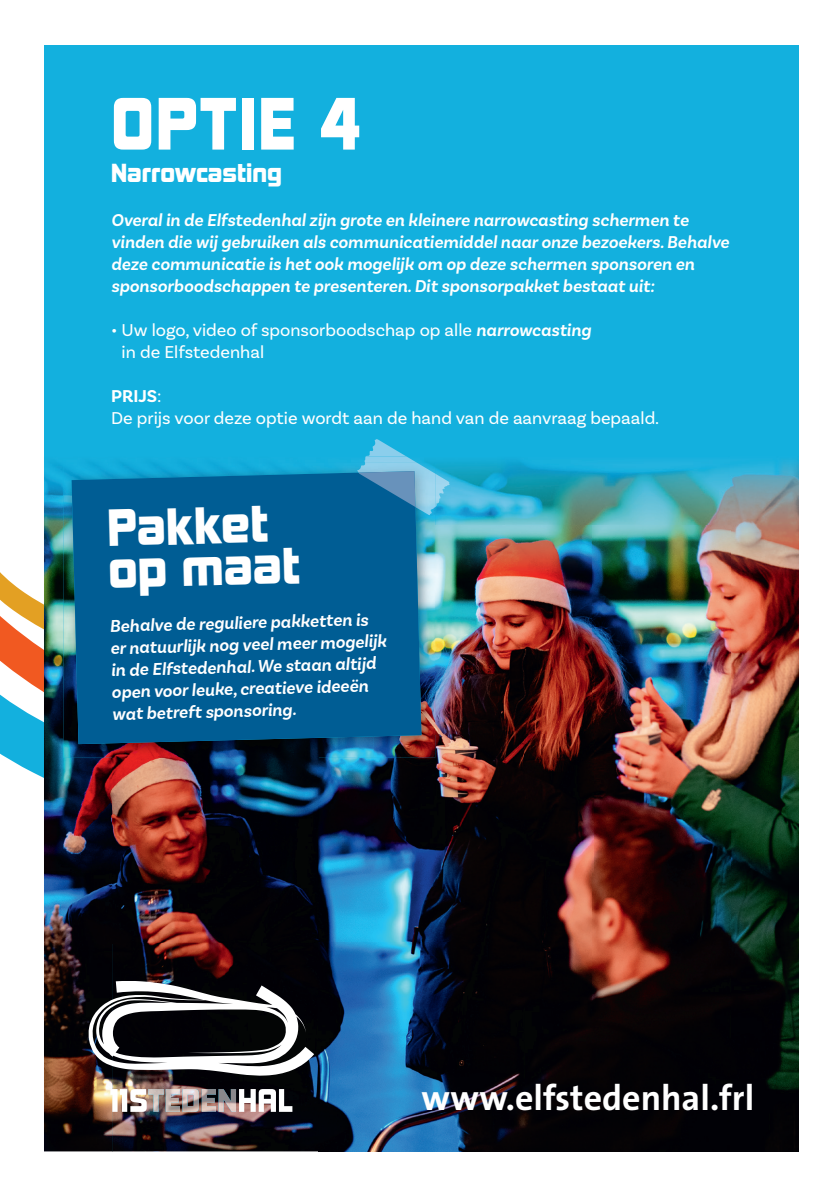
<style>
.page{position:relative;width:840px;height:1191px;background:#fff}
.page>*{position:absolute;margin:0;border:0;box-sizing:border-box;transform-origin:0 0}
.t1{font:68px "Kimberley Bl";letter-spacing:.025em;color:#fff}
.t2{font:48px/41.8px "Kimberley Bl";color:#fff}
.t3{font:700 35.8px "The Sans Os F";color:#fff}
.t4{font:24px "Kimberley Bl";color:#fff}
.t5{font:italic 600 18px/22px "Basic Sans";color:#fff}
.t6{font:18px/22px "Basic Sans";color:#fff}
.s1{font-weight:600;font-style:italic}
.s2{font-weight:700}
</style>
<div class="page">
<svg style="left:0;top:572px;width:44px;height:206px"></svg>
<div style="left:44px;top:45px;width:754px;height:1106px;background:#13b0de"></div>
<img style="left:44px;top:460px;width:685px;height:66px">
<img style="left:729px;top:460px;width:69px;height:691px">
<img style="left:44px;top:526px;width:68px;height:625px">
<img style="left:435px;top:526px;width:157px;height:208px">
<img style="left:592px;top:526px;width:138px;height:625px">
<img style="left:112px;top:757px;width:206px;height:394px">
<img style="left:318px;top:734px;width:275px;height:417px">
<svg style="left:88px;top:980px;width:226px;height:96px;background:#565658"></svg>
<img style="left:148px;top:1089px;width:16px;height:22px">
<img style="left:166px;top:1089px;width:14px;height:22px">
<img style="left:182px;top:1089px;width:17px;height:22px">
<img style="left:202px;top:1089px;width:14px;height:22px">
<img style="left:218px;top:1089px;width:18px;height:22px">
<svg style="left:239px;top:1089px;width:53px;height:22px"></svg>
<svg style="left:110px;top:1089px;width:37px;height:22px"></svg>
<img style="left:63px;top:463px;width:372px;height:58px">
<img style="left:63px;top:521px;width:62px;height:236px">
<img style="left:373px;top:521px;width:62px;height:236px">
<img style="left:125px;top:744px;width:248px;height:13px">
<div style="left:72px;top:471px;width:349px;height:273px;background:#005d94"></div>
<svg style="left:367px;top:439px;width:39px;height:17px"></svg>
<img style="left:364px;top:456px;width:86px;height:51px">
<img style="left:355px;top:463px;width:80px;height:52px">
<svg style="left:358px;top:471px;width:57px;height:36px;background:#3679a9"></svg>
<h1 class="t1" style="left:111px;top:81px;width:251px">OPTIE 4</h1>
<h3 class="t4" style="left:111px;top:158px;width:172px">Narrowcasting</h3>
<p class="t5" style="left:111px;top:209px;width:619px">Overal in de Elfstedenhal zijn grote en kleinere narrowcasting schermen te vinden die wij gebruiken als communicatiemiddel naar onze bezoekers. Behalve deze communicatie is het ook mogelijk om op deze schermen sponsoren en sponsorboodschappen te presenteren. Dit sponsorpakket bestaat uit:</p>
<p class="t6" style="left:121px;top:319px;width:471px;text-indent:-10px">• Uw logo, video of sponsorboodschap op alle <span class="s1">narrowcasting </span>in de Elfstedenhal</p>
<p class="t6" style="left:111px;top:385px;width:549px"><span class="s2">PRIJS</span>:<br>De prijs voor deze optie wordt aan de hand van de aanvraag bepaald.</p>
<h2 class="t2" style="left:107px;top:505px;width:193px;rotate:-1deg">Pakket op maat</h2>
<p class="t5" style="left:108px;top:616px;width:278px;rotate:-2deg">Behalve de reguliere pakketten is er natuurlijk nog veel meer mogelijk in de Elfstedenhal. We staan altijd open voor leuke, creatieve ideeën wat betreft sponsoring.</p>
<h3 class="t3" style="left:421px;top:1074px;width:334px">www.elfstedenhal.frl</h3>
</div>
